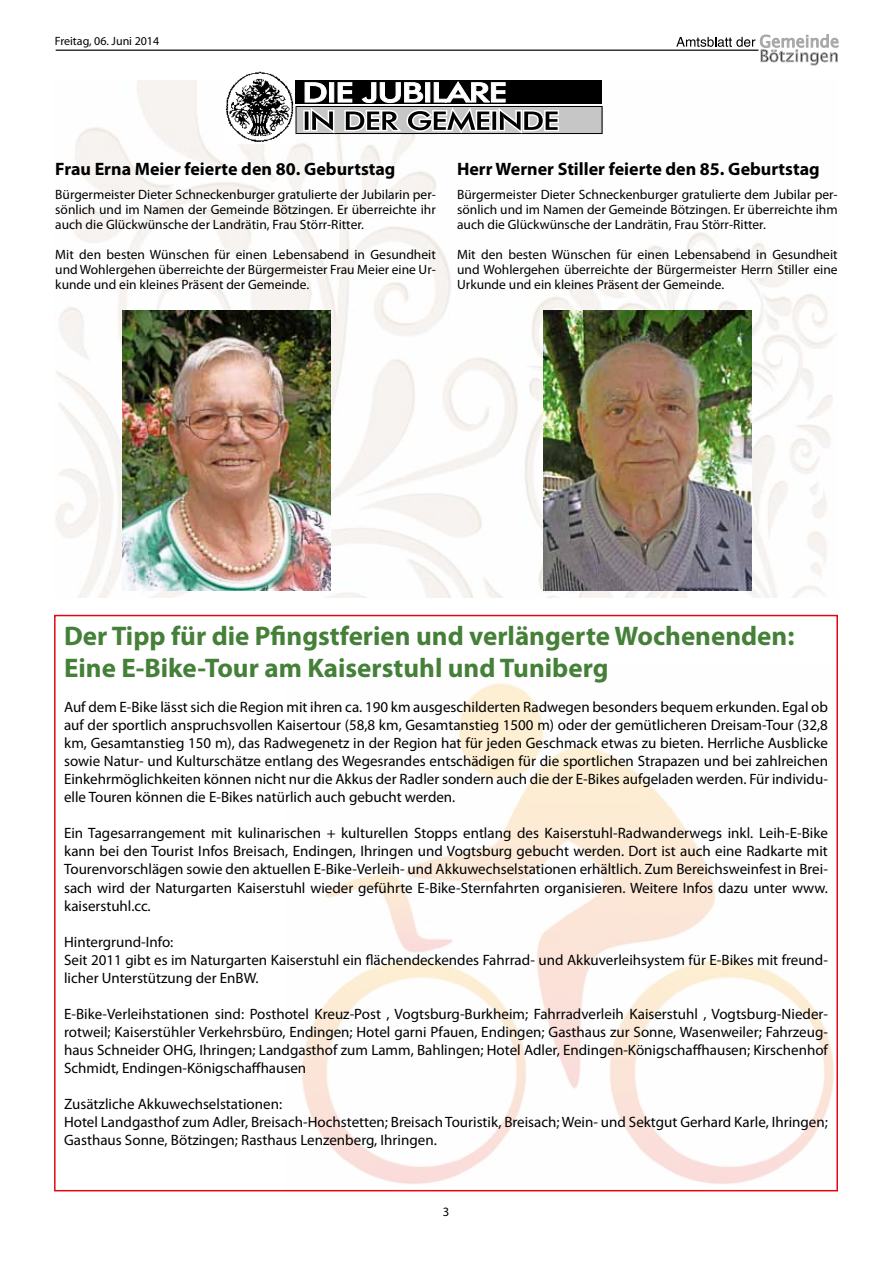
<style>
.page{position:relative;width:893px;height:1263px;background:#fff}
.page>*{position:absolute;margin:0;border:0;box-sizing:border-box;transform-origin:0 0}
.t1{font:700 27px/32.4px "Myriad Pro";color:#458038}
.t2{font:700 18px "Myriad Pro";color:#000}
.t3{font:15px/18px "Myriad Pro";color:#000;text-align:justify}
.t4{font:13.5px/15px "Myriad Pro";color:#000;text-align:justify}
.t5{font:12.75px "Myriad Pro";color:#000}
.t6{font:12px "Myriad Pro";color:#000}
</style>
<div class="page">
<hr style="left:56px;top:50px;width:702px;height:1px;background:#000">
<svg style="left:676px;top:34px;width:162px;height:31px"></svg>
<img style="left:56px;top:81px;width:778px;height:516px">
<img style="left:285px;top:683px;width:553px;height:509px">
<img style="left:123px;top:311px;width:208px;height:279px">
<div style="left:296px;top:106px;width:306px;height:28px;background:#c6c6c6"></div>
<div style="left:296px;top:106px;width:306px;height:28px;border:1px solid #000"></div>
<div style="left:295px;top:81px;width:307px;height:23px;background:#000"></div>
<svg style="left:295px;top:80px;width:266px;height:60px"></svg>
<img style="left:223px;top:71px;width:72px;height:73px">
<img style="left:543px;top:311px;width:209px;height:279px">
<p class="t6" style="left:55px;top:34px;width:106px">Freitag, 06. Juni 2014</p>
<p class="t2" style="left:55px;top:157px;width:342px">Frau Erna Meier feierte den 80. Geburtstag</p>
<p class="t4" style="left:55px;top:186px;width:382px">Bürgermeister Dieter Schneckenburger gratulierte der Jubilarin per&shy;sönlich und im Namen der Gemeinde Bötzingen. Er überreichte ihr auch die Glückwünsche der Landrätin, Frau Störr-Ritter.</p>
<p class="t4" style="left:55px;top:246px;width:382px">Mit den besten Wünschen für einen Lebensabend in Gesundheit und Wohlergehen überreichte der Bürgermeister Frau Meier eine Ur&shy;kunde und ein kleines Präsent der Gemeinde.</p>
<p class="t2" style="left:457px;top:157px;width:364px">Herr Werner Stiller feierte den 85. Geburtstag</p>
<p class="t4" style="left:457px;top:186px;width:382px">Bürgermeister Dieter Schneckenburger gratulierte dem Jubilar per&shy;sönlich und im Namen der Gemeinde Bötzingen. Er überreichte ihm auch die Glückwünsche der Landrätin, Frau Störr-Ritter.</p>
<p class="t4" style="left:457px;top:246px;width:382px">Mit den besten Wünschen für einen Lebensabend in Gesundheit und Wohlergehen überreichte der Bürgermeister Herrn Stiller eine Urkunde und ein kleines Präsent der Gemeinde.</p>
<h1 class="t1" style="left:64px;top:619px;width:732px">Der Tipp für die Pfingstferien und verlängerte Wochenenden:<br>Eine E-Bike-Tour am Kaiserstuhl und Tuniberg</h1>
<p class="t3" style="left:64px;top:698px;width:765px">Auf dem E-Bike lässt sich die Region mit ihren ca. 190 km ausgeschilderten Radwegen besonders bequem erkunden. Egal ob auf der sportlich anspruchsvollen Kaisertour (58,8 km, Gesamtanstieg 1500 m) oder der gemütlicheren Dreisam-Tour (32,8 km, Gesamtanstieg 150 m), das Radwegenetz in der Region hat für jeden Geschmack etwas zu bieten. Herrliche Ausblicke sowie Natur- und Kulturschätze entlang des Wegesrandes entschädigen für die sportlichen Strapazen und bei zahlreichen Einkehrmöglichkeiten können nicht nur die Akkus der Radler sondern auch die der E-Bikes aufgeladen werden. Für individu&shy;elle Touren können die E-Bikes natürlich auch gebucht werden.</p>
<p class="t3" style="left:64px;top:824px;width:765px">Ein Tagesarrangement mit kulinarischen + kulturellen Stopps entlang des Kaiserstuhl-Radwanderwegs inkl. Leih-E-Bike kann bei den Tourist Infos Breisach, Endingen, Ihringen und Vogtsburg gebucht werden. Dort ist auch eine Radkarte mit Tourenvorschlägen sowie den aktuellen E-Bike-Verleih- und Akkuwechselstationen erhältlich. Zum Bereichsweinfest in Brei&shy;sach wird der Naturgarten Kaiserstuhl wieder geführte E-Bike-Sternfahrten organisieren. Weitere Infos dazu unter www. kaiserstuhl.cc.</p>
<p class="t3" style="left:64px;top:932px;width:765px;text-align:left">Hintergrund-Info:<br>Seit 2011 gibt es im Naturgarten Kaiserstuhl ein flächendeckendes Fahrrad- und Akkuverleihsystem für E-Bikes mit freund&shy;licher Unterstützung der EnBW.</p>
<p class="t3" style="left:64px;top:1004px;width:765px">E-Bike-Verleihstationen sind: Posthotel Kreuz-Post , Vogtsburg-Burkheim; Fahrradverleih Kaiserstuhl , Vogtsburg-Nieder&shy;rotweil; Kaiserstühler Verkehrsbüro, Endingen; Hotel garni Pfauen, Endingen; Gasthaus zur Sonne, Wasenweiler; Fahrzeug&shy;haus Schneider OHG, Ihringen; Landgasthof zum Lamm, Bahlingen; Hotel Adler, Endingen-Königschaffhausen; Kirschenhof Schmidt, Endingen-Königschaffhausen</p>
<p class="t3" style="left:64px;top:1094px;width:765px;text-align:left">Zusätzliche Akkuwechselstationen:<br>Hotel Landgasthof zum Adler, Breisach-Hochstetten; Breisach Touristik, Breisach; Wein- und Sektgut Gerhard Karle, Ihringen;<br>Gasthaus Sonne, Bötzingen; Rasthaus Lenzenberg, Ihringen.</p>
<p class="t5" style="left:443px;top:1203px;width:8px">3</p>
</div>
